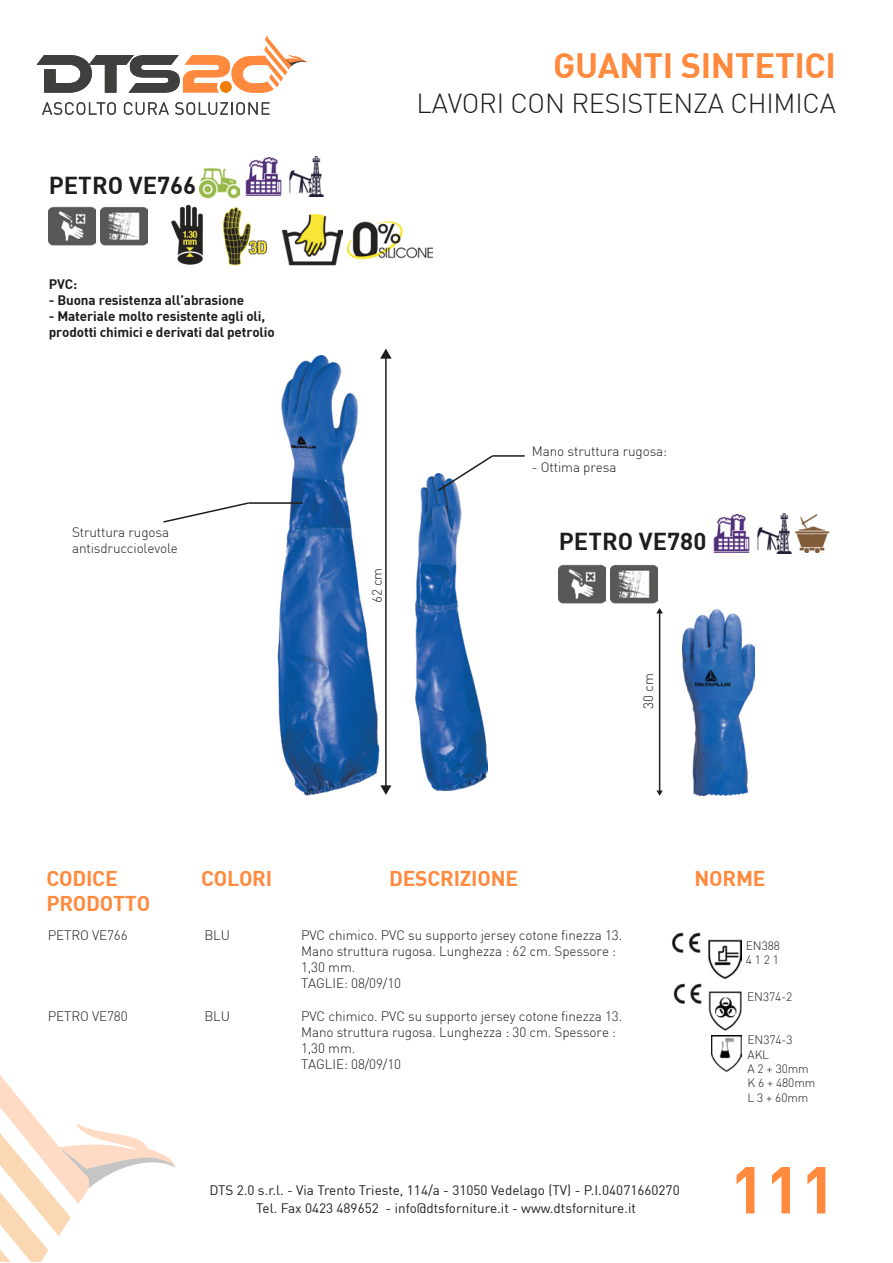
<style>
.page{position:relative;width:893px;height:1263px;background:#fff}
.page>*{position:absolute;margin:0;border:0;box-sizing:border-box;transform-origin:0 0}
.t1{font:700 65.25px "DIN";color:#ff893d}
.t2{font:700 34.5px "DIN";letter-spacing:-.01em;color:#ff893d}
.t3{font:300 27px "DIN";letter-spacing:-.01em;color:#1d1d1b}
.t4{font:700 24px "DIN";color:#1e1e1c}
.t5{font:700 21px "DIN";letter-spacing:-.01em;color:#ff893d}
.t6{font:300 13.5px/16.2px "DIN";letter-spacing:-.01em;color:#1d1d1b}
.t7{font:13.5px/18px "DIN";color:#1e1e1c;text-align:center}
.t8{font:700 13.5px/16.2px "DIN";letter-spacing:-.01em;color:#1d1d1b}
.t9{font:300 12px/14.4px "DIN";letter-spacing:-.01em;color:#1d1d1b}
</style>
<div class="page">
<img style="left:277px;top:355px;width:103px;height:441px">
<svg style="left:42px;top:102px;width:74px;height:13px"></svg>
<svg style="left:124px;top:102px;width:45px;height:13px"></svg>
<svg style="left:175px;top:102px;width:94px;height:13px"></svg>
<svg style="left:37px;top:35px;width:270px;height:58px"></svg>
<svg style="left:0;top:1075px;width:175px;height:186px"></svg>
<img style="left:671px;top:932px;width:30px;height:21px">
<img style="left:708px;top:939px;width:34px;height:39px">
<img style="left:673px;top:983px;width:29px;height:21px">
<img style="left:49px;top:206px;width:46px;height:40px">
<img style="left:245px;top:158px;width:37px;height:38px">
<img style="left:289px;top:157px;width:35px;height:40px">
<hr style="left:492px;top:455px;width:33px;height:2px;background:#1d1d1b">
<img style="left:708px;top:991px;width:34px;height:40px">
<img style="left:711px;top:1035px;width:31px;height:37px">
<hr style="left:249px;top:502px;width:54px;height:2px;background:#1d1d1b">
<svg style="left:163px;top:502px;width:87px;height:21px"></svg>
<img style="left:101px;top:206px;width:47px;height:40px">
<img style="left:199px;top:167px;width:41px;height:32px">
<img style="left:415px;top:473px;width:73px;height:317px">
<hr style="left:385px;top:358px;width:2px;height:428px;background:#1d1d1b">
<svg style="left:379px;top:348px;width:13px;height:12px"></svg>
<svg style="left:379px;top:784px;width:13px;height:11px"></svg>
<svg style="left:436px;top:455px;width:58px;height:38px"></svg>
<img style="left:282px;top:214px;width:60px;height:52px">
<img style="left:222px;top:206px;width:46px;height:60px">
<img style="left:348px;top:221px;width:85px;height:39px">
<img style="left:171px;top:205px;width:32px;height:60px">
<img style="left:713px;top:515px;width:37px;height:38px">
<img style="left:757px;top:514px;width:35px;height:40px">
<img style="left:559px;top:564px;width:46px;height:40px">
<img style="left:611px;top:564px;width:47px;height:40px">
<img style="left:683px;top:609px;width:72px;height:187px">
<hr style="left:659px;top:613px;width:1px;height:178px;background:#1d1d1b">
<svg style="left:656px;top:608px;width:7px;height:7px"></svg>
<svg style="left:656px;top:789px;width:7px;height:7px"></svg>
<img style="left:794px;top:515px;width:35px;height:37px">
<h3 class="t4" style="left:49px;top:169px;width:149px">PETRO VE766</h3>
<p class="t8" style="left:49px;top:275px;width:30px">PVC:</p>
<p class="t8" style="left:49px;top:291px;width:197px">- Buona resistenza all’abrasione</p>
<p class="t8" style="left:49px;top:308px;width:228px">- Materiale molto resistente agli oli, prodotti chimici e derivati dal petrolio</p>
<p class="t6" style="left:72px;top:524px;width:107px">Struttura rugosa antisdrucciolevole</p>
<h2 class="t2" style="left:553px;top:43px;width:285px">GUANTI SINTETICI</h2>
<h3 class="t3" style="left:416px;top:87px;width:421px">LAVORI CON RESISTENZA CHIMICA</h3>
<p class="t6" style="left:369px;top:603px;width:37px;rotate:-90deg">62 cm</p>
<p class="t6" style="left:532px;top:443px;width:137px">Mano struttura rugosa:</p>
<p class="t6" style="left:532px;top:459px;width:86px">- Ottima presa</p>
<h3 class="t4" style="left:559px;top:526px;width:149px">PETRO VE780</h3>
<p class="t6" style="left:640px;top:709px;width:37px;rotate:-90deg">30 cm</p>
<h3 class="t5" style="left:46px;top:865px;width:73px">CODICE</h3>
<h3 class="t5" style="left:201px;top:865px;width:73px">COLORI</h3>
<h3 class="t5" style="left:389px;top:865px;width:131px">DESCRIZIONE</h3>
<h3 class="t5" style="left:694px;top:865px;width:73px">NORME</h3>
<h3 class="t5" style="left:46px;top:890px;width:105px">PRODOTTO</h3>
<p class="t6" style="left:48px;top:927px;width:81px">PETRO VE766</p>
<p class="t6" style="left:301px;top:927px;width:323px">PVC chimico. PVC su supporto jersey cotone finezza 13.<br>Mano struttura rugosa. Lunghezza : 62 cm. Spessore :<br>1,30 mm.<br>TAGLIE: 08/09/10</p>
<p class="t6" style="left:301px;top:1008px;width:323px">PVC chimico. PVC su supporto jersey cotone finezza 13.<br>Mano struttura rugosa. Lunghezza : 30 cm. Spessore :<br>1,30 mm.<br>TAGLIE: 08/09/10</p>
<p class="t6" style="left:204px;top:927px;width:27px">BLU</p>
<p class="t9" style="left:746px;top:938px;width:36px">EN388<br>4 1 2 1</p>
<p class="t9" style="left:747px;top:989px;width:47px">EN374-2</p>
<p class="t6" style="left:48px;top:1008px;width:81px">PETRO VE780</p>
<p class="t6" style="left:204px;top:1008px;width:27px">BLU</p>
<p class="t9" style="left:748px;top:1032px;width:69px">EN374-3<br>AKL<br>A 2 + 30mm<br>K 6 + 480mm<br>L 3 + 60mm</p>
<p class="t7" style="left:209px;top:1181px;width:472px">DTS 2.0 s.r.l. - Via Trento Trieste, 114/a - 31050 Vedelago (TV) - P.I. 04071660270<br>Tel. Fax 0423 489652 - info@dtsforniture.it - www.dtsforniture.it</p>
<h1 class="t1" style="left:730px;top:1147px;width:108px">111</h1>
</div>
